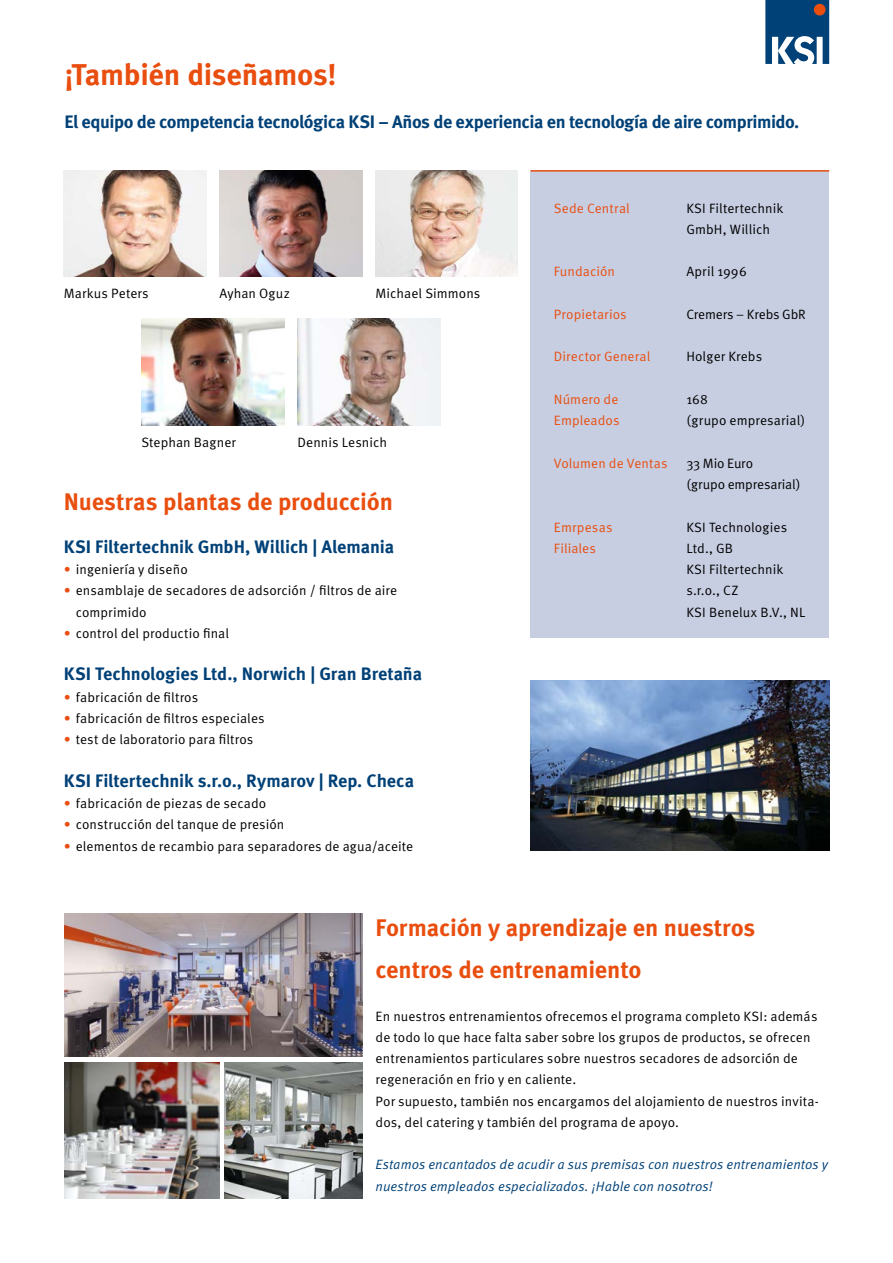
<style>
.page{position:relative;width:893px;height:1263px;background:#fff}
.page>*{position:absolute;margin:0;border:0;box-sizing:border-box;transform-origin:0 0}
.t1{font:700 30px "Meta OT";letter-spacing:-.01em;color:#e94e0f}
.t2{font:700 24px "Meta OT";letter-spacing:-.01em;color:#e94e0f}
.t3{font:700 18px "Meta OT";letter-spacing:-.01em;color:#004177}
.t4{font:700 18px "Meta OT";letter-spacing:-.03em;color:#004177}
.t5{font:13.5px/21.3px "Meta OT";letter-spacing:.005em;color:#000}
.t6{font:italic 13.5px/21.3px "Meta OT";letter-spacing:.005em;color:#004177}
.t7{font:13.5px/21.3px "Meta OT";letter-spacing:.005em;color:#e94e0f}
.s1{color:#e94e0f}
</style>
<div class="page">
<svg style="left:765px;top:0;width:64px;height:64px"></svg>
<div style="left:814px;top:4px;width:11px;height:11px;background:#e94e0f;border-radius:50%"></div>
<div style="left:531px;top:170px;width:298px;height:468px;background:#c7cee2"></div>
<hr style="left:531px;top:170px;width:298px;height:2px;background:#e94e0f">
<img style="left:64px;top:170px;width:143px;height:106px">
<img style="left:375px;top:170px;width:143px;height:107px">
<img style="left:297px;top:319px;width:143px;height:106px">
<img style="left:220px;top:170px;width:142px;height:106px">
<img style="left:141px;top:319px;width:143px;height:106px">
<img style="left:64px;top:1062px;width:156px;height:136px">
<img style="left:225px;top:1062px;width:138px;height:136px">
<img style="left:64px;top:913px;width:299px;height:144px">
<img style="left:531px;top:680px;width:298px;height:171px">
<p class="t1" style="left:64px;top:56px;width:274px">¡También diseñamos!</p>
<p class="t4" style="left:64px;top:110px;width:736px">El equipo de competencia tecnológica KSI – Años de experiencia en tecnología de aire comprimido.</p>
<p class="t5" style="left:64px;top:282px;width:86px">Markus Peters</p>
<p class="t5" style="left:219px;top:282px;width:72px">Ayhan Oguz</p>
<p class="t5" style="left:375px;top:282px;width:106px">Michael Simmons</p>
<p class="t5" style="left:141px;top:431px;width:96px">Stephan Bagner</p>
<p class="t5" style="left:298px;top:431px;width:91px">Dennis Lesnich</p>
<p class="t2" style="left:64px;top:487px;width:331px">Nuestras plantas de producción</p>
<p class="t3" style="left:64px;top:535px;width:332px">KSI Filtertechnik GmbH, Willich | Alemania</p>
<p class="t5" style="left:64px;top:559px;width:125px"><span class="s1">•</span> ingeniería y diseño</p>
<p class="t5" style="left:64px;top:580px;width:335px"><span class="s1">•</span> ensamblaje de secadores de adsorción / filtros de aire</p>
<p class="t5" style="left:76px;top:601px;width:72px">comprimido</p>
<p class="t5" style="left:64px;top:623px;width:167px"><span class="s1">•</span> control del productio final</p>
<p class="t3" style="left:64px;top:663px;width:360px">KSI Technologies Ltd., Norwich | Gran Bretaña</p>
<p class="t5" style="left:64px;top:686px;width:136px"><span class="s1">•</span> fabricación de filtros</p>
<p class="t5" style="left:64px;top:708px;width:202px"><span class="s1">•</span> fabricación de filtros especiales</p>
<p class="t5" style="left:64px;top:729px;width:191px"><span class="s1">•</span> test de laboratorio para filtros</p>
<p class="t3" style="left:64px;top:769px;width:352px">KSI Filtertechnik s.r.o., Rymarov | Rep. Checa</p>
<p class="t5" style="left:64px;top:793px;width:204px"><span class="s1">•</span> fabricación de piezas de secado</p>
<p class="t5" style="left:64px;top:814px;width:222px"><span class="s1">•</span> construcción del tanque de presión</p>
<p class="t5" style="left:64px;top:835px;width:351px"><span class="s1">•</span> elementos de recambio para separadores de agua/aceite</p>
<p class="t7" style="left:554px;top:197px;width:77px">Sede Central</p>
<p class="t7" style="left:554px;top:261px;width:63px">Fundación</p>
<p class="t7" style="left:554px;top:304px;width:74px">Propietarios</p>
<p class="t7" style="left:554px;top:346px;width:98px">Director General</p>
<p class="t7" style="left:554px;top:389px;width:67px">Número de<br>Empleados</p>
<p class="t7" style="left:554px;top:453px;width:115px">Volumen de Ventas</p>
<p class="t7" style="left:554px;top:516px;width:60px">Emrpesas<br>Filiales</p>
<p class="t5" style="left:686px;top:197px;width:99px">KSI Filtertechnik<br>GmbH, Willich</p>
<p class="t5" style="left:686px;top:261px;width:62px">April 1996</p>
<p class="t5" style="left:686px;top:304px;width:121px">Cremers – Krebs GbR</p>
<p class="t5" style="left:686px;top:346px;width:77px">Holger Krebs</p>
<p class="t5" style="left:686px;top:389px;width:120px">168<br>(grupo empresarial)</p>
<p class="t5" style="left:686px;top:453px;width:116px">33 Mio Euro<br>(grupo empresarial)</p>
<p class="t5" style="left:686px;top:516px;width:102px">KSI Technologies<br>Ltd., GB</p>
<p class="t5" style="left:686px;top:559px;width:99px">KSI Filtertechnik s.r.o., CZ</p>
<p class="t5" style="left:686px;top:601px;width:121px">KSI Benelux B.V., NL</p>
<p class="t2" style="left:376px;top:912px;width:381px">Formación y aprendizaje en nuestros</p>
<p class="t2" style="left:376px;top:954px;width:267px">centros de entrenamiento</p>
<p class="t5" style="left:376px;top:1005px;width:443px">En nuestros entrenamientos ofrecemos el programa completo KSI: además</p>
<p class="t5" style="left:376px;top:1027px;width:436px">de todo lo que hace falta saber sobre los grupos de productos, se ofrecen entrenamientos particulares sobre nuestros secadores de adsorción de</p>
<p class="t5" style="left:376px;top:1069px;width:202px">regeneración en frio y en caliente.</p>
<p class="t5" style="left:376px;top:1090px;width:445px">Por supuesto, también nos encargamos del alojamiento de nuestros invita&shy;dos, del catering y también del programa de apoyo.</p>
<p class="t6" style="left:376px;top:1154px;width:454px">Estamos encantados de acudir a sus premisas con nuestros entrenamientos y nuestros empleados especializados. ¡Hable con nosotros!</p>
</div>
